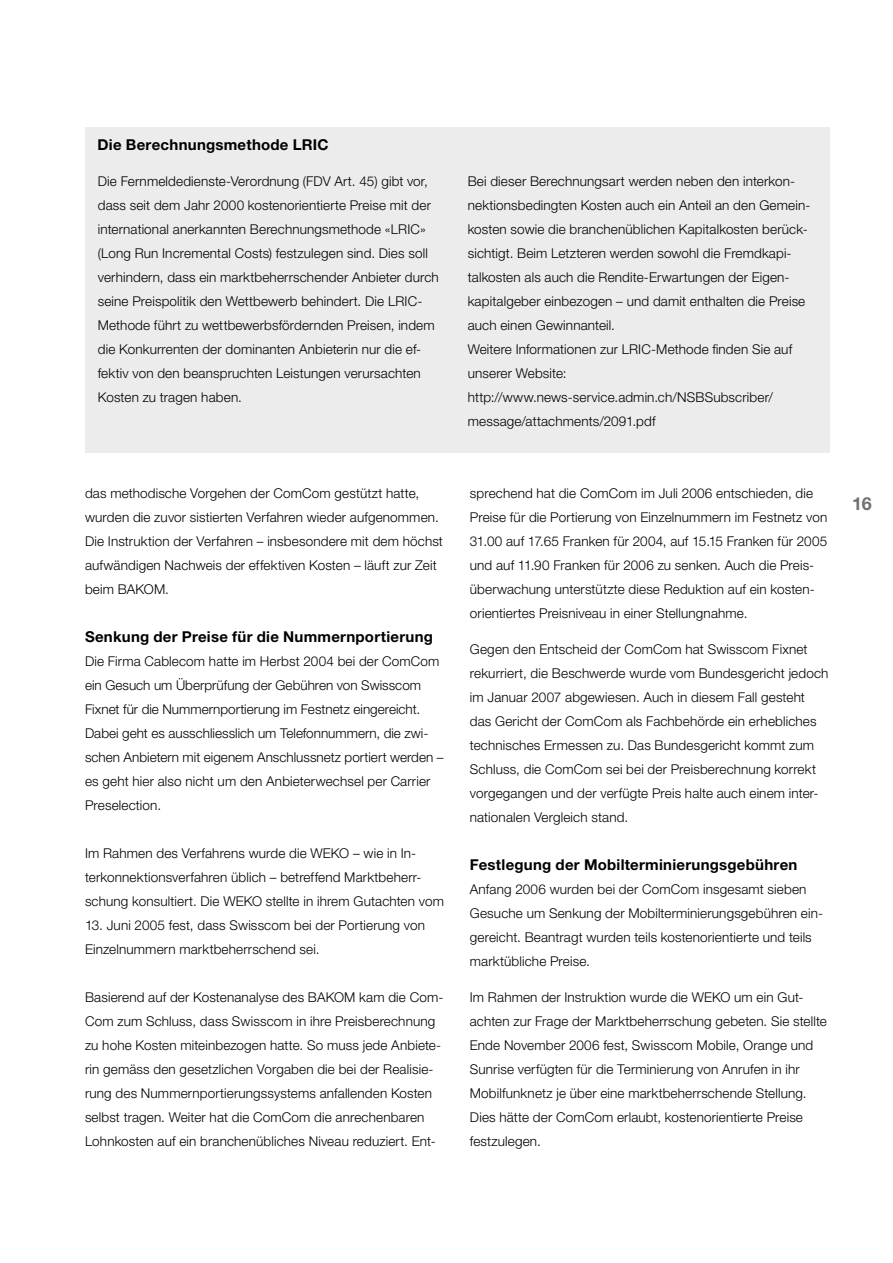
<style>
.page{position:relative;width:893px;height:1263px;background:#fff}
.page>*{position:absolute;margin:0;border:0;box-sizing:border-box;transform-origin:0 0}
.t1{font:700 18px "Helvetica Neue";color:#707173}
.t2{font:700 15px "Helvetica Neue";letter-spacing:.015em;color:#000}
.t3{font:300 13.5px/24px "Helvetica Neue";letter-spacing:.01em;color:#000}
</style>
<div class="page">
<div style="left:85px;top:128px;width:744px;height:325px;background:#ececed"></div>
<p class="t2" style="left:98px;top:135px;width:232px">Die Berechnungsmethode LRIC</p>
<p class="t3" style="left:98px;top:169px;width:343px">Die Fernmeldedienste-Verordnung (FDV Art. 45) gibt vor, dass seit dem Jahr 2000 kostenorientierte Preise mit der international anerkannten Berechnungsmethode «LRIC» (Long Run Incremental Costs) festzulegen sind. Dies soll verhindern, dass ein marktbeherrschender Anbieter durch seine Preispolitik den Wettbewerb behindert. Die LRIC-Methode führt zu wettbewerbsfördernden Preisen, indem die Konkurrenten der dominanten Anbieterin nur die ef&shy;fektiv von den beanspruchten Leistungen verursachten Kosten zu tragen haben.</p>
<p class="t3" style="left:468px;top:169px;width:344px">Bei dieser Berechnungsart werden neben den interkon&shy;nektionsbedingten Kosten auch ein Anteil an den Gemein&shy;kosten sowie die branchenüblichen Kapitalkosten berück&shy;sichtigt. Beim Letzteren werden sowohl die Fremdkapi&shy;talkosten als auch die Rendite-Erwartungen der Eigen&shy;kapitalgeber einbezogen – und damit enthalten die Preise auch einen Gewinnanteil.<br>Weitere Informationen zur LRIC-Methode finden Sie auf unserer Website: http://www.news-service.admin.ch/NSBSubscriber/ message/attachments/2091.pdf</p>
<p class="t3" style="left:85px;top:481px;width:359px">das methodische Vorgehen der ComCom gestützt hatte, wurden die zuvor sistierten Verfahren wieder aufgenommen.<br>Die Instruktion der Verfahren – insbesondere mit dem höchst aufwändigen Nachweis der effektiven Kosten – läuft zur Zeit beim BAKOM.</p>
<p class="t2" style="left:85px;top:627px;width:349px">Senkung der Preise für die Nummernportierung</p>
<p class="t3" style="left:85px;top:649px;width:360px">Die Firma Cablecom hatte im Herbst 2004 bei der ComCom ein Gesuch um Überprüfung der Gebühren von Swisscom Fixnet für die Nummernportierung im Festnetz eingereicht.<br>Dabei geht es ausschliesslich um Telefonnummern, die zwi&shy;schen Anbietern mit eigenem Anschlussnetz portiert werden – es geht hier also nicht um den Anbieterwechsel per Carrier Preselection.</p>
<p class="t3" style="left:85px;top:841px;width:360px">Im Rahmen des Verfahrens wurde die WEKO – wie in In&shy;terkonnektionsverfahren üblich – betreffend Marktbeherr&shy;schung konsultiert. Die WEKO stellte in ihrem Gutachten vom</p>
<p class="t3" style="left:85px;top:913px;width:341px">13. Juni 2005 fest, dass Swisscom bei der Portierung von<br>Einzelnummern marktbeherrschend sei.</p>
<p class="t3" style="left:85px;top:985px;width:360px">Basierend auf der Kostenanalyse des BAKOM kam die Com-Com zum Schluss, dass Swisscom in ihre Preisberechnung zu hohe Kosten miteinbezogen hatte. So muss jede Anbiete&shy;rin gemäss den gesetzlichen Vorgaben die bei der Realisie&shy;rung des Nummernportierungssystems anfallenden Kosten selbst tragen. Weiter hat die ComCom die anrechenbaren Lohnkosten auf ein branchenübliches Niveau reduziert. Ent-</p>
<p class="t3" style="left:470px;top:481px;width:359px">sprechend hat die ComCom im Juli 2006 entschieden, die Preise für die Portierung von Einzelnummern im Festnetz von 31.00 auf 17.65 Franken für 2004, auf 15.15 Franken für 2005 und auf 11.90 Franken für 2006 zu senken. Auch die Preis&shy;überwachung unterstützte diese Reduktion auf ein kosten&shy;orientiertes Preisniveau in einer Stellungnahme.</p>
<p class="t3" style="left:470px;top:637px;width:360px">Gegen den Entscheid der ComCom hat Swisscom Fixnet rekurriert, die Beschwerde wurde vom Bundesgericht jedoch im Januar 2007 abgewiesen. Auch in diesem Fall gesteht das Gericht der ComCom als Fachbehörde ein erhebliches technisches Ermessen zu. Das Bundesgericht kommt zum Schluss, die ComCom sei bei der Preisberechnung korrekt vorgegangen und der verfügte Preis halte auch einem inter&shy;nationalen Vergleich stand.</p>
<p class="t2" style="left:470px;top:855px;width:329px">Festlegung der Mobilterminierungsgebühren</p>
<p class="t3" style="left:470px;top:877px;width:355px">Anfang 2006 wurden bei der ComCom insgesamt sieben Gesuche um Senkung der Mobilterminierungsgebühren ein&shy;gereicht. Beantragt wurden teils kostenorientierte und teils marktübliche Preise.</p>
<p class="t3" style="left:470px;top:985px;width:359px">Im Rahmen der Instruktion wurde die WEKO um ein Gut&shy;achten zur Frage der Marktbeherrschung gebeten. Sie stellte Ende November 2006 fest, Swisscom Mobile, Orange und Sunrise verfügten für die Terminierung von Anrufen in ihr Mobilfunknetz je über eine marktbeherrschende Stellung.<br>Dies hätte der ComCom erlaubt, kostenorientierte Preise festzulegen.</p>
<h1 class="t1" style="left:852px;top:492px;width:21px">16</h1>
</div>
